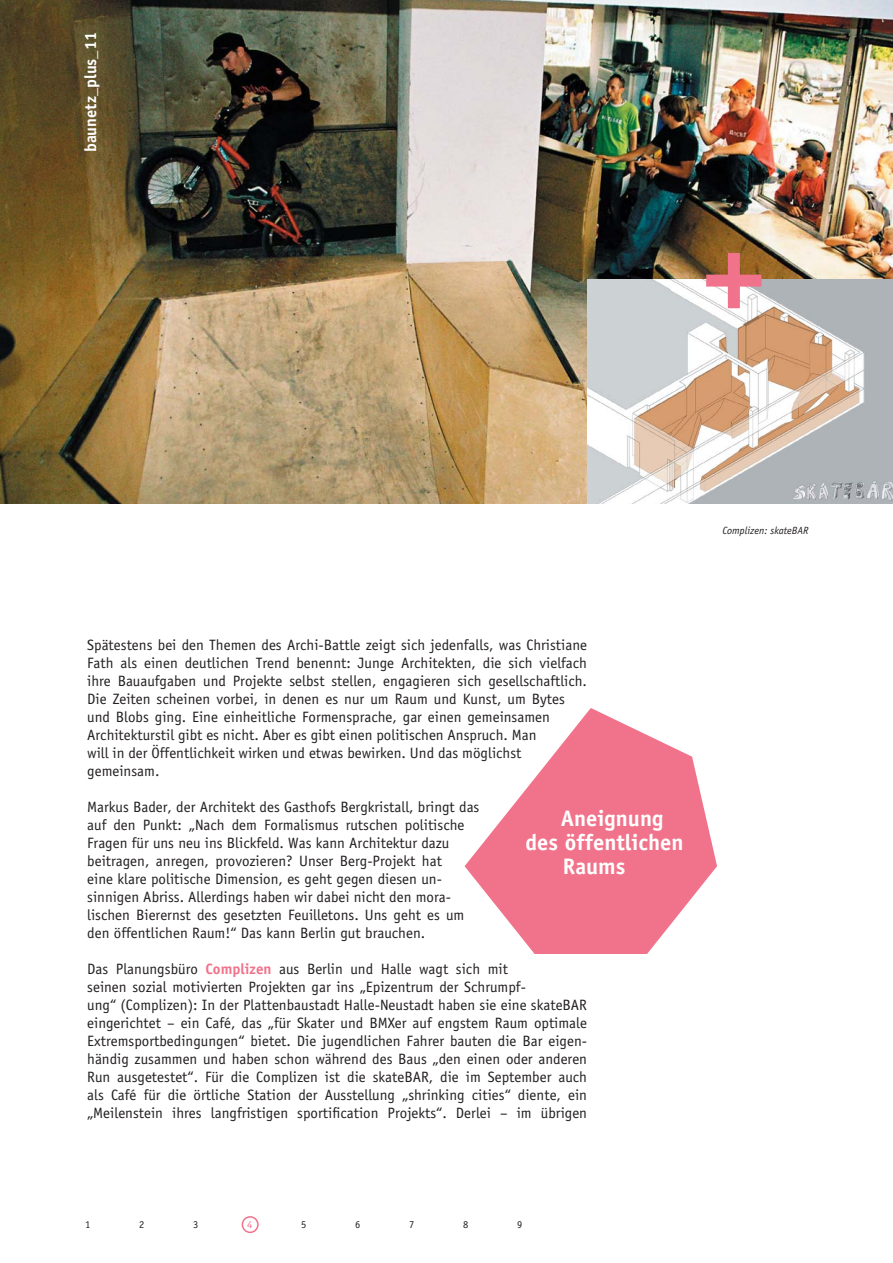
<style>
.page{position:relative;width:893px;height:1263px;background:#fff}
.page>*{position:absolute;margin:0;border:0;box-sizing:border-box;transform-origin:0 0}
.t1{font:700 22.5px "Officina Sans";color:#fff}
.t2{font:700 16.5px "Officina Sans";color:#fff}
.t3{font:15px/18px "Officina Sans";color:#231f20}
.t4{font:italic 10.5px "Officina Sans";color:#231f20}
.t5{font:10.5px "Officina Sans";color:#231f20}
.t6{font:10.5px "Officina Sans";color:#f1738b}
.s1{font-weight:700;color:#f1738b}
</style>
<div class="page">
<img style="left:0;top:0;width:892px;height:504px">
<div style="left:242px;top:1216px;width:17px;height:17px;border:2px solid #f1738b;border-radius:50%"></div>
<img style="left:587px;top:279px;width:305px;height:225px">
<div style="left:727px;top:253px;width:12px;height:55px;background:#f1738b"></div>
<div style="left:706px;top:275px;width:55px;height:12px;background:#f1738b"></div>
<svg style="left:464px;top:708px;width:253px;height:246px;fill:#f1738b"></svg>
<p class="t2" style="left:84px;top:152px;width:122px;rotate:-90deg">baunetz_plus_11</p>
<p class="t3" style="left:87px;top:637px;width:501px">Spätestens bei den Themen des Archi-Battle zeigt sich jedenfalls, was Christiane Fath als einen deutlichen Trend benennt: Junge Architekten, die sich vielfach ihre Bauaufgaben und Projekte selbst stellen, engagieren sich gesellschaftlich.<br>Die Zeiten scheinen vorbei, in denen es nur um Raum und Kunst, um Bytes und Blobs ging. Eine einheitliche Formensprache, gar einen gemeinsamen<br>Archi tek turstil gibt es nicht. Aber es gibt einen politischen Anspruch. Man<br>will in der Öffentlichkeit wirken und etwas bewirken. Und das möglichst gemeinsam.</p>
<p class="t3" style="left:87px;top:799px;width:394px">Markus Bader, der Architekt des Gasthofs Bergkristall, bringt das auf den Punkt: „Nach dem Formalismus rutschen politische Fragen für uns neu ins Blickfeld. Was kann Architektur dazu<br>bei tragen, anregen, provozieren? Unser Berg-Projekt hat<br>eine klare politische Dimension, es geht gegen diesen un&shy;sinnigen Abriss. Allerdings haben wir dabei nicht den mora&shy;lischen Bierernst des gesetzten Feuilletons. Uns geht es um den öffentlichen Raum!“ Das kann Berlin gut brauchen.</p>
<p class="t3" style="left:87px;top:961px;width:501px">Das Planungsbüro <span class="s1">Complizen</span> aus Berlin und Halle wagt sich mit<br>sei nen sozial motivierten Projekten gar ins „Epizentrum der Schrumpf-<br>ung“ (Complizen): In der Plattenbaustadt Halle-Neustadt haben sie eine skateBAR eingerichtet – ein Café, das „für Skater und BMXer auf engstem Raum optimale Extremsportbedingungen“ bietet. Die jugendlichen Fahrer bauten die Bar eigen&shy;händig zusammen und haben schon während des Baus „den einen oder anderen Run ausgetestet“. Für die Complizen ist die skateBAR, die im September auch als Café für die örtliche Station der Ausstellung „shrinking cities“ diente, ein „Meilen stein ihres langfristigen sportification Projekts“. Derlei – im übrigen</p>
<h1 class="t1" style="left:561px;top:810px;width:104px">An eignung</h1>
<h1 class="t1" style="left:525px;top:834px;width:159px">des öffent lichen</h1>
<h1 class="t1" style="left:563px;top:858px;width:64px">Raums</h1>
<p class="t5" style="left:85px;top:1221px;width:7px">1</p>
<p class="t5" style="left:139px;top:1221px;width:7px">2</p>
<p class="t5" style="left:193px;top:1221px;width:7px">3</p>
<p class="t6" style="left:247px;top:1221px;width:7px">4</p>
<p class="t5" style="left:301px;top:1221px;width:7px">5</p>
<p class="t5" style="left:355px;top:1221px;width:7px">6</p>
<p class="t5" style="left:409px;top:1221px;width:7px">7</p>
<p class="t5" style="left:463px;top:1221px;width:7px">8</p>
<p class="t5" style="left:517px;top:1221px;width:7px">9</p>
<p class="t4" style="left:722px;top:527px;width:87px">Complizen: skateBAR</p>
</div>
